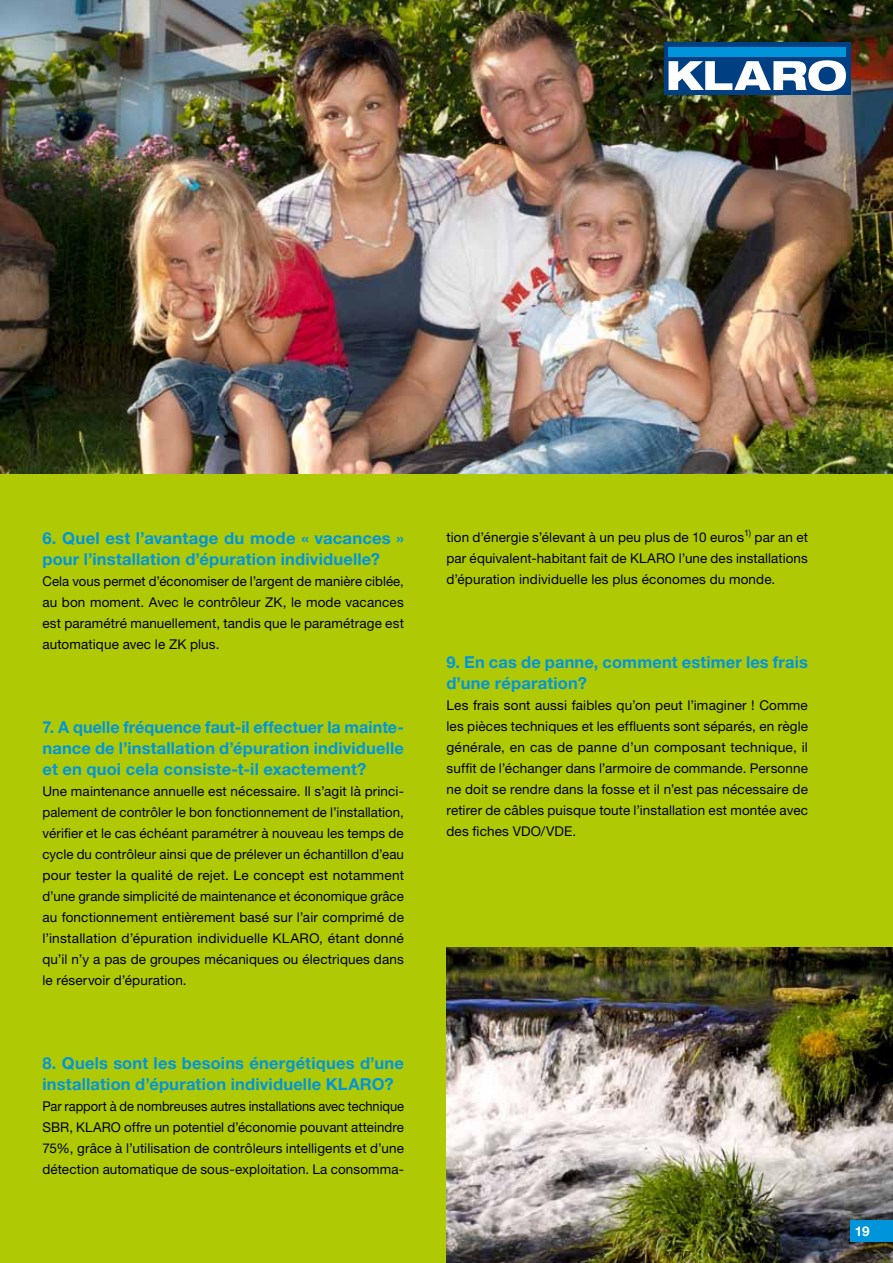
<style>
.page{position:relative;width:893px;height:1263px;background:#fff}
.page>*{position:absolute;margin:0;border:0;box-sizing:border-box;transform-origin:0 0}
.t1{font:700 16.5px/21px "Helvetica Neue LT Pro";letter-spacing:.01em;color:#0095db}
.t2{font:13.5px/21px "Helvetica Neue LT Pro";letter-spacing:.01em;color:#000;text-align:justify}
.t3{font:13.5px/21px "Helvetica Neue LT Pro";letter-spacing:.01em;color:#000;text-align:justify;scale:.95 1}
.t4{font:700 13.5px "Helvetica Neue LT Pro";color:#fff}
</style>
<div class="page">
<div style="left:0;top:472px;width:893px;height:791px;background:#afca05"></div>
<img style="left:446px;top:947px;width:447px;height:316px">
<img style="left:0;top:0;width:893px;height:474px">
<div style="left:664px;top:43px;width:186px;height:52px;background:#003f82"></div>
<svg style="left:669px;top:60px;width:177px;height:31px"></svg>
<div style="left:669px;top:47px;width:177px;height:10px;background:#0095db"></div>
<div style="left:850px;top:1220px;width:43px;height:22px;background:#0095db"></div>
<p class="t1" style="left:42px;top:527px;width:363px">6. Quel est l’avantage du mode « vacances » pour l’installation d’épuration individuelle?</p>
<p class="t2" style="left:42px;top:570px;width:363px">Cela vous permet d’économiser de l’argent de manière ciblée, au bon moment. Avec le contrôleur ZK, le mode vacances est paramétré manuellement, tandis que le paramétrage est automatique avec le ZK plus.</p>
<p class="t1" style="left:42px;top:716px;width:363px;text-align:justify">7. A quelle fréquence faut-il effectuer la mainte&shy;nance de l’installation d’épuration individuelle et en quoi cela consiste-t-il exactement?</p>
<p class="t2" style="left:42px;top:780px;width:363px">Une maintenance annuelle est nécessaire. Il s’agit là princi&shy;palement de contrôler le bon fonctionnement de l’installation, vérifier et le cas échéant paramétrer à nouveau les temps de cycle du contrôleur ainsi que de prélever un échantillon d’eau pour tester la qualité de rejet. Le concept est notamment d’une grande simplicité de maintenance et économique grâce au fonctionnement entièrement basé sur l’air comprimé de l’installation d’épuration individuelle KLARO, étant donné qu’il n’y a pas de groupes mécaniques ou électriques dans le réservoir d’épuration.</p>
<p class="t1" style="left:42px;top:1052px;width:363px">8. Quels sont les besoins énergétiques d’une installation d’épuration individuelle KLARO?</p>
<p class="t3" style="left:42px;top:1095px;width:382px">Par rapport à de nombreuses autres installations avec technique SBR, KLARO offre un potentiel d’économie pouvant atteindre 75%, grâce à l’utilisation de contrôleurs intelligents et d’une détection automatique de sous-exploitation. La consomma-</p>
<p class="t2" style="left:446px;top:526px;width:363px">tion d’énergie s’élevant à un peu plus de 10 euros<sup>1)</sup> par an et par équivalent-habitant fait de KLARO l’une des installations d’épuration individuelle les plus économes du monde.</p>
<p class="t1" style="left:446px;top:651px;width:363px">9. En cas de panne, comment estimer les frais d’une réparation?</p>
<p class="t2" style="left:446px;top:694px;width:363px">Les frais sont aussi faibles qu’on peut l’imaginer ! Comme les pièces techniques et les effluents sont séparés, en règle générale, en cas de panne d’un composant technique, il suffit de l’échanger dans l’armoire de commande. Personne ne doit se rendre dans la fosse et il n’est pas nécessaire de retirer de câbles puisque toute l’installation est montée avec des fiches VDO/VDE.</p>
<p class="t4" style="left:855px;top:1222px;width:17px">19</p>
</div>
